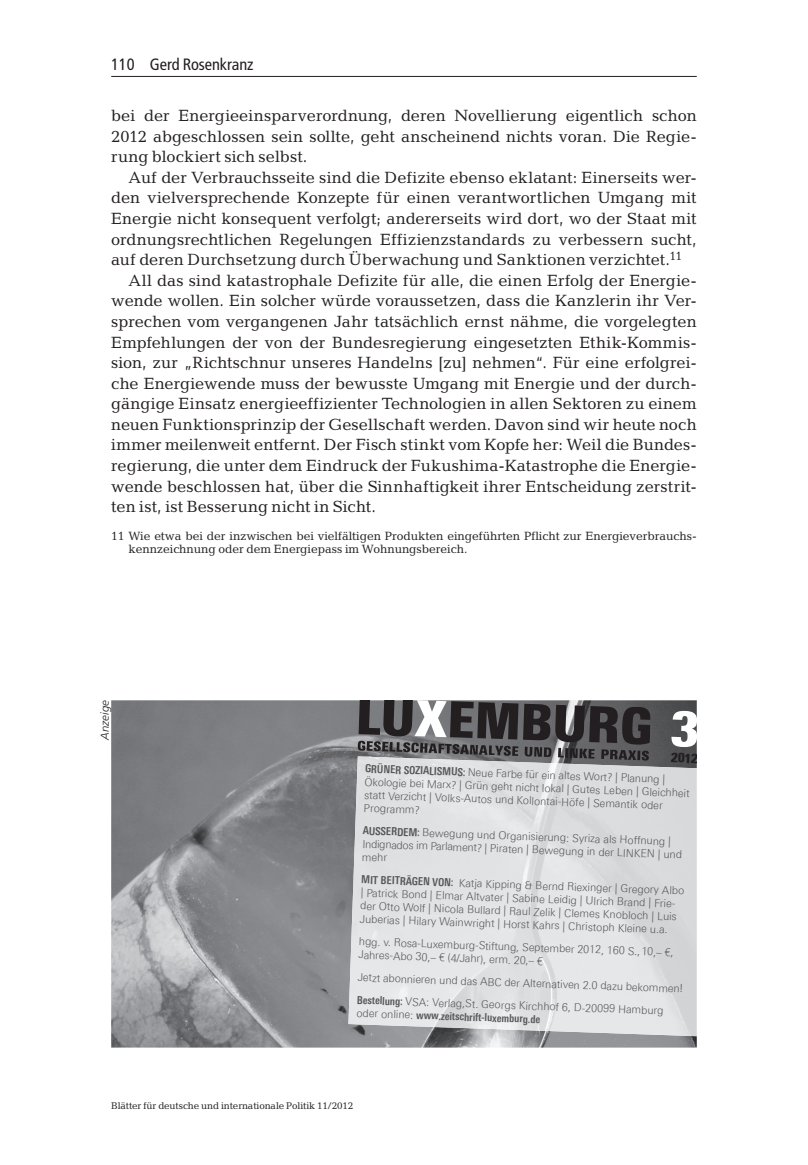
<style>
.page{position:relative;width:808px;height:1165px;background:#fff}
.page>*{position:absolute;margin:0;border:0;box-sizing:border-box;transform-origin:0 0}
.t1{font:16.45px/20.7px "Candida Std";letter-spacing:.005em;color:#231f20;text-align:justify}
.t2{font:condensed 16.45px "Frutiger LT Std";letter-spacing:-.005em;color:#231f20}
.t3{font:900 condensed 12.95px "Linotype Univers";color:#231f20;scale:.93 1}
.t4{font:12.08px/13.8px "Candida Std";letter-spacing:-.005em;color:#231f20}
.t5{font:italic 300 11.38px "Frutiger LT Std";color:#231f20}
.t6{font:300 11.03px/13.1px "Linotype Univers 330";color:#57585a}
.t7{font:700 condensed 11.03px "Linotype Univers";color:#57585a}
.t8{font:9.8px "Candida Std";letter-spacing:-.01em;color:#231f20}
.s1{font-family:"Linotype Univers";font-weight:700;font-stretch:condensed}
.s2{font-family:"Linotype Univers 330";font-weight:300;font-stretch:normal}
</style>
<div class="page">
<hr style="left:111px;top:76px;width:586px;height:1px;background:#231f20">
<img style="left:111px;top:700px;width:586px;height:347px">
<svg style="left:358px;top:700px;width:292px;height:61px;background:#565557"></svg>
<img style="left:350px;top:756px;width:231px;height:224px">
<img style="left:580px;top:764px;width:117px;height:272px">
<img style="left:348px;top:980px;width:233px;height:52px">
<svg style="left:671px;top:710px;width:26px;height:37px"></svg>
<p class="t2" style="left:111px;top:55px;width:144px">110 Gerd Rosenkranz</p>
<p class="t1" style="left:111px;top:105px;width:587px">bei der Energieeinsparverordnung, deren Novellierung eigentlich schon 2012 abgeschlossen sein sollte, geht anscheinend nichts voran. Die Regie&shy;rung blockiert sich selbst.</p>
<p class="t1" style="left:129px;top:167px;width:569px">Auf der Verbrauchsseite sind die Defizite ebenso eklatant: Einerseits wer-</p>
<p class="t1" style="left:111px;top:188px;width:587px">den vielversprechende Konzepte für einen verantwortlichen Umgang mit</p>
<p class="t1" style="left:111px;top:208px;width:587px">Energie nicht konsequent verfolgt; andererseits wird dort, wo der Staat mit</p>
<p class="t1" style="left:111px;top:229px;width:587px">ordnungsrechtlichen Regelungen Effizienzstandards zu verbessern sucht,</p>
<p class="t1" style="left:111px;top:249px;width:572px">auf deren Durchsetzung durch Überwachung und Sanktionen verzichtet.<sup>11</sup></p>
<p class="t1" style="left:129px;top:270px;width:569px">All das sind katastrophale Defizite für alle, die einen Erfolg der Energie-</p>
<p class="t1" style="left:111px;top:290px;width:587px">wende wollen. Ein solcher würde voraussetzen, dass die Kanzlerin ihr Ver-</p>
<p class="t1" style="left:111px;top:311px;width:587px">sprechen vom vergangenen Jahr tatsächlich ernst nähme, die vorgelegten</p>
<p class="t1" style="left:111px;top:332px;width:587px">Empfehlungen der von der Bundesregierung eingesetzten Ethik-Kommis-</p>
<p class="t1" style="left:111px;top:352px;width:587px">sion, zur „Richtschnur unseres Handelns [zu] nehmen“. Für eine erfolgrei-</p>
<p class="t1" style="left:111px;top:373px;width:587px">che Energiewende muss der bewusste Umgang mit Energie und der durch-</p>
<p class="t1" style="left:111px;top:393px;width:587px">gängige Einsatz energieeffizienter Technologien in allen Sektoren zu einem</p>
<p class="t1" style="left:111px;top:414px;width:587px">neuen Funktionsprinzip der Gesellschaft werden. Davon sind wir heute noch</p>
<p class="t1" style="left:111px;top:435px;width:587px">immer meilenweit entfernt. Der Fisch stinkt vom Kopfe her: Weil die Bundes-</p>
<p class="t1" style="left:111px;top:455px;width:587px">regierung, die unter dem Eindruck der Fukushima-Katastrophe die Energie-</p>
<p class="t1" style="left:111px;top:476px;width:587px">wende beschlossen hat, über die Sinnhaftigkeit ihrer Entscheidung zerstrit-</p>
<p class="t1" style="left:111px;top:496px;width:266px">ten ist, ist Besserung nicht in Sicht.</p>
<p class="t4" style="left:129px;top:529px;width:569px;text-indent:-17px">11 Wie etwa bei der inzwischen bei vielfältigen Produkten eingeführten Pflicht zur Energieverbrauchs&shy;kennzeichnung oder dem Energiepass im Wohnungsbereich.</p>
<p class="t5" style="left:98px;top:740px;width:41px;rotate:-90deg">Anzeige</p>
<p class="t3" style="left:671px;top:749px;width:31px;rotate:2deg">2012</p>
<p class="t6" style="left:365px;top:762px;width:327px;rotate:2deg"><span class="s1">GRÜNER SOZIALISMUS:</span> Neue Farbe für ein altes Wort? | Planung | Ökologie bei Marx? | Grün geht nicht lokal | Gutes Leben | Gleichheit statt Verzicht | Volks-Autos und Kollontai-Höfe | Semantik oder Programm?</p>
<p class="t6" style="left:363px;top:824px;width:321px;rotate:2deg"><span class="s1">AUSSERDEM:</span> Bewegung und Organisierung: Syriza als Hoffnung |<br>Indignados im Parlament? | Piraten | Bewegung in der LINKEN | und mehr</p>
<p class="t6" style="left:361px;top:873px;width:325px;rotate:2deg"><span class="s1">MIT BEITRÄGEN VON:</span> Katja Kipping &amp; Bernd Riexinger | Gregory Albo | Patrick Bond | Elmar Altvater | Sabine Leidig | Ulrich Brand | Frie&shy;der Otto Wolf | Nicola Bullard | Raul Zelik | Clemes Knobloch | Luis Juberias | Hilary Wainwright | Horst Kahrs | Christoph Kleine u.a.</p>
<p class="t6" style="left:359px;top:935px;width:316px;rotate:2deg">hgg. v. Rosa-Luxemburg-Stiftung, September 2012, 160 S., 10,– €,<br>Jahres-Abo 30,– € (4/Jahr), erm. 20,– €</p>
<p class="t6" style="left:358px;top:965px;width:327px;line-height:22.8px;rotate:2deg">Jetzt abonnieren und das ABC der Alternativen 2.0 dazu bekommen!<br><span class="s1">Bestellung:</span> VSA: Verlag,St. Georgs Kirchhof 6, D-20099 Hamburg</p>
<p class="t7" style="left:357px;top:1006px;width:185px;rotate:2deg"><span class="s2">oder online:</span> www.zeitschrift-luxem burg.de</p>
<p class="t8" style="left:111px;top:1100px;width:243px">Blätter für deutsche und internationale Politik 11/2012</p>
</div>
